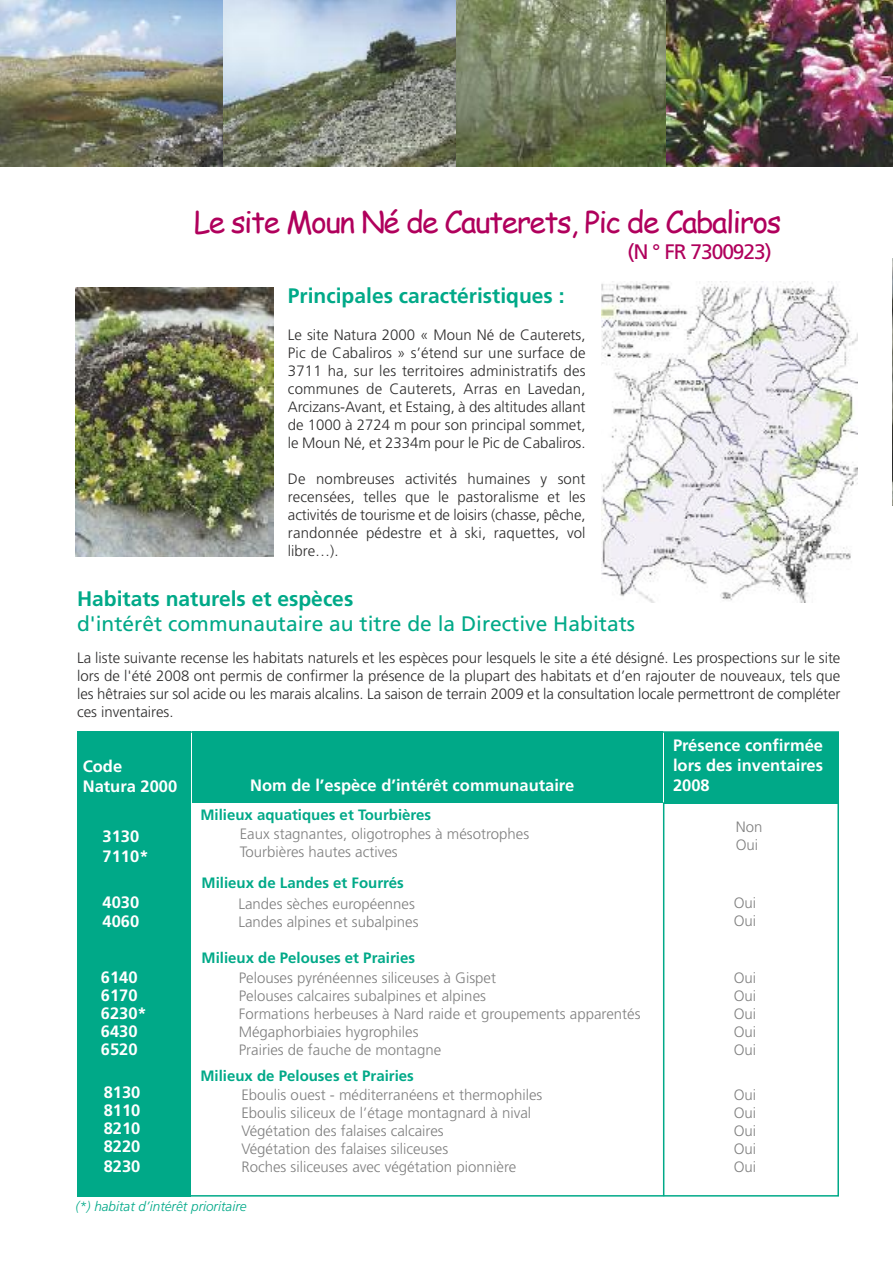
<style>
.page{position:relative;width:893px;height:1263px;background:#fff}
.page>*{position:absolute;margin:0;border:0;box-sizing:border-box;transform-origin:0 0}
.t1{font:30px "Comic Sans MS";letter-spacing:-.05em;color:#b0005c}
.t2{font:700 21px "Frutiger LT Std";color:#00a988}
.t3{font:21px "Frutiger LT Std";color:#00a988}
.t4{font:21px "Frutiger LT Std";letter-spacing:-.05em;color:#b0005c}
.t5{font:700 16.5px/18px "Frutiger LT Std";color:#fff}
.t6{font:300 15px/18px "Frutiger LT Std";color:#2e2d2d;text-align:justify}
.t7{font:300 15px/18px "Frutiger LT Std";color:#808080}
.t8{font:700 15px "Frutiger LT Std";color:#00a988}
.t9{font:italic 300 13.5px "Frutiger LT Std";color:#00a988}
</style>
<div class="page">
<img style="left:0;top:0;width:223px;height:166px">
<svg style="left:223px;top:0;width:233px;height:166px"></svg>
<img style="left:456px;top:0;width:210px;height:166px">
<img style="left:666px;top:0;width:227px;height:166px">
<img style="left:601px;top:281px;width:257px;height:321px">
<img style="left:76px;top:288px;width:198px;height:269px">
<img style="left:892px;top:259px;width:1px;height:246px">
<div style="left:77px;top:731px;width:114px;height:466px;background:#00a988"></div>
<div style="left:192px;top:731px;width:471px;height:72px;background:#00a988"></div>
<hr style="left:663px;top:802px;width:1px;height:394px;background:#00a988">
<div style="left:665px;top:732px;width:174px;height:71px;background:#00a988"></div>
<h1 class="t1" style="left:194px;top:200px;width:589px">Le site Moun Né de Cauterets, Pic de Cabaliros</h1>
<h2 class="t4" style="left:627px;top:243px;width:146px">(N ° FR 7300923)</h2>
<h2 class="t2" style="left:288px;top:288px;width:278px">Principales caractéristiques :</h2>
<p class="t6" style="left:288px;top:327px;width:299px">Le site Natura 2000 « Moun Né de Cauterets, Pic de Cabaliros » s’étend sur une surface de 3711 ha, sur les territoires administratifs des communes de Cauterets, Arras en Lavedan, Arcizans-Avant, et Estaing, à des altitudes allant de 1000 à 2724 m pour son principal sommet, le Moun Né, et 2334m pour le Pic de Cabaliros.</p>
<p class="t6" style="left:288px;top:471px;width:299px">De nombreuses activités humaines y sont recensées, telles que le pastoralisme et les activités de tourisme et de loisirs (chasse, pêche, randonnée pédestre et à ski, raquettes, vol libre…).</p>
<h2 class="t2" style="left:77px;top:590px;width:278px">Habitats naturels et espèces</h2>
<h2 class="t3" style="left:77px;top:615px;width:559px">d'intérêt communautaire au titre de la Directive Habitats</h2>
<p class="t6" style="left:77px;top:650px;width:765px">La liste suivante recense les habitats naturels et les espèces pour lesquels le site a été désigné. Les prospections sur le site lors de l'été 2008 ont permis de confirmer la présence de la plupart des habitats et d’en rajouter de nouveaux, tels que les hêtraies sur sol acide ou les marais alcalins. La saison de terrain 2009 et la consultation locale permettront de compléter ces inventaires.</p>
<p class="t5" style="left:83px;top:758px;width:96px;line-height:19.8px">Code<br>Natura 2000</p>
<p class="t5" style="left:103px;top:828px;width:47px;line-height:19.8px">3130<br>7110*</p>
<p class="t5" style="left:103px;top:893px;width:38px;line-height:19.8px">4030<br>4060</p>
<p class="t5" style="left:101px;top:969px;width:47px">6140<br>6170<br>6230*<br>6430<br>6520</p>
<p class="t5" style="left:104px;top:1085px;width:38px;text-align:justify">8130<br>8110<br>8210<br>8220</p>
<p class="t5" style="left:104px;top:1158px;width:38px">8230</p>
<p class="t5" style="left:250px;top:777px;width:325px">Nom de l’espèce d’intérêt communautaire</p>
<p class="t5" style="left:673px;top:737px;width:152px;line-height:19.8px;text-align:justify">Présence confirmée lors des inventaires 2008</p>
<p class="t8" style="left:200px;top:808px;width:232px">Milieux aquatiques et Tourbières</p>
<p class="t7" style="left:240px;top:825px;width:291px">Eaux stagnantes, oligotrophes à mésotrophes<br>Tourbières hautes actives</p>
<p class="t7" style="left:736px;top:818px;width:28px">Non<br>Oui</p>
<p class="t8" style="left:202px;top:877px;width:204px">Milieux de Landes et Fourrés</p>
<p class="t7" style="left:238px;top:896px;width:182px">Landes sèches européennes<br>Landes alpines et subalpines</p>
<p class="t8" style="left:202px;top:952px;width:215px">Milieux de Pelouses et Prairies</p>
<p class="t7" style="left:239px;top:970px;width:403px">Pelouses pyrénéennes siliceuses à Gispet<br>Pelouses calcaires subalpines et alpines<br>Formations herbeuses à Nard raide et groupements apparentés Mégaphorbiaies hygrophiles<br>Prairies de fauche de montagne</p>
<p class="t7" style="left:734px;top:895px;width:24px">Oui<br>Oui</p>
<p class="t7" style="left:734px;top:970px;width:24px;text-align:justify">Oui Oui Oui Oui Oui</p>
<p class="t7" style="left:734px;top:1087px;width:24px;text-align:justify">Oui Oui Oui Oui Oui</p>
<p class="t8" style="left:200px;top:1070px;width:215px">Milieux de Pelouses et Prairies</p>
<p class="t7" style="left:241px;top:1087px;width:302px">Eboulis ouest - méditerranéens et thermophiles Eboulis siliceux de l’étage montagnard à nival Végétation des falaises calcaires<br>Végétation des falaises siliceuses<br>Roches siliceuses avec végétation pionnière</p>
<p class="t9" style="left:76px;top:1201px;width:173px">(*) habitat d’intérêt prioritaire</p>
</div>
